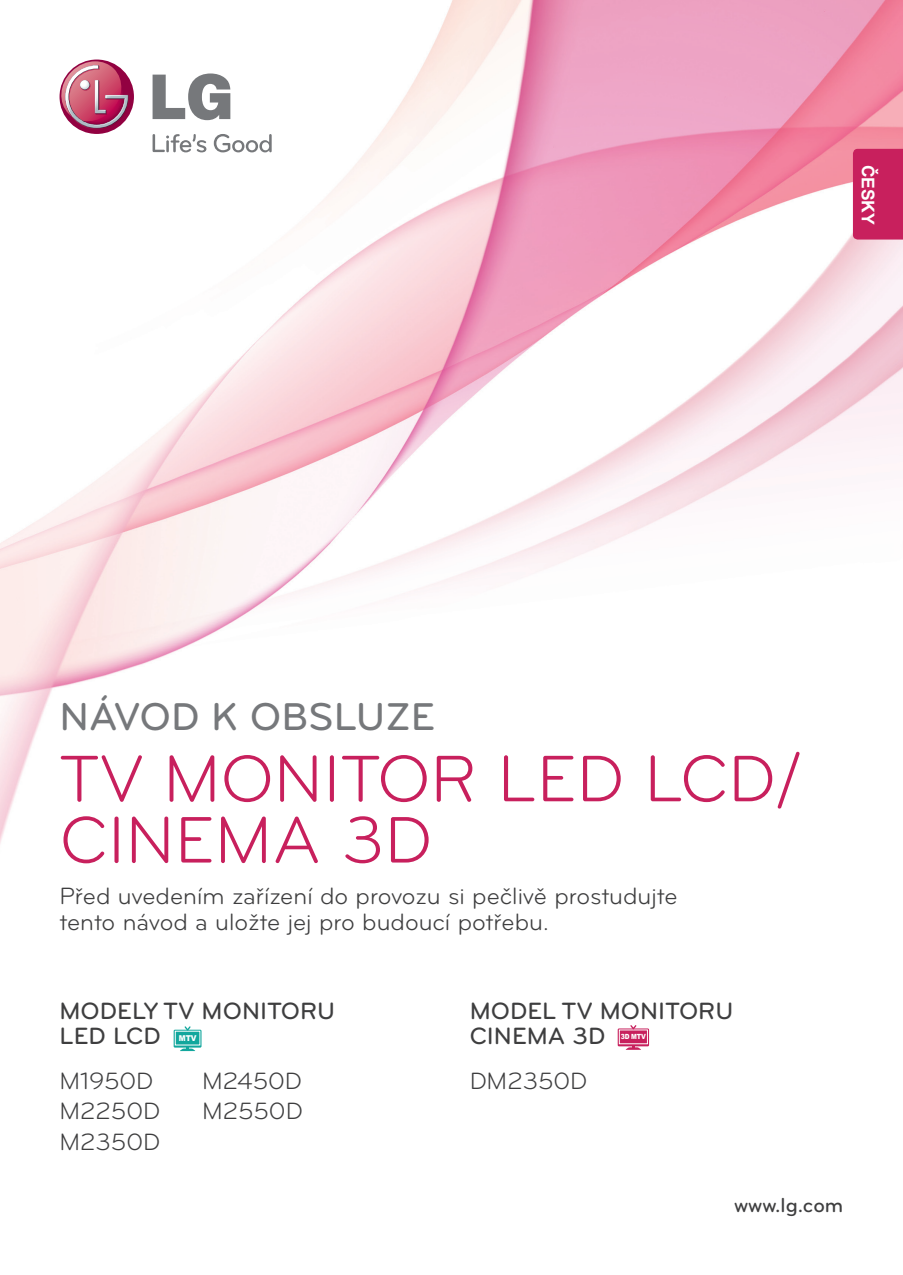
<style>
.page{position:relative;width:903px;height:1275px;background:#fff}
.page>*{position:absolute;margin:0;border:0;box-sizing:border-box;transform-origin:0 0}
.t1{font:68.25px/61.2px "Bryant LG";color:#c8205d}
.t2{font:500 40.25px "Bryant LG";color:#76787b}
.t3{font:24.5px/26.2px "Bryant LG";color:#3e3e3f}
.t4{font:500 24.5px/24.5px "Bryant LG";color:#3e3e3f}
.t5{font:500 21px "Bryant LG";color:#3e3e3f}
.t6{font:700 17.5px "Arial";color:#fff}
.t7{font:900 8.05px "Arial";color:#fff;scale:.91 1}
.t8{font:900 7.17px "Arial";color:#fff;scale:.86 1}
</style>
<div class="page">
<img style="left:0;top:0;width:903px;height:1052px">
<svg style="left:60px;top:60px;width:74px;height:74px"></svg>
<svg style="left:58px;top:61px;width:72px;height:69px"></svg>
<svg style="left:153px;top:73px;width:77px;height:47px"></svg>
<svg style="left:153px;top:134px;width:53px;height:18px"></svg>
<svg style="left:214px;top:134px;width:58px;height:18px"></svg>
<div style="left:853px;top:149px;width:50px;height:91px;background:#c8205d"></div>
<svg style="left:174px;top:1030px;width:27px;height:18px"></svg>
<svg style="left:183px;top:1026px;width:9px;height:6px"></svg>
<svg style="left:180px;top:1048px;width:15px;height:3px"></svg>
<svg style="left:618px;top:1028px;width:31px;height:18px"></svg>
<div style="left:619px;top:1030px;width:29px;height:14px;border:1px solid #fff"></div>
<svg style="left:629px;top:1025px;width:9px;height:6px"></svg>
<svg style="left:625px;top:1046px;width:16px;height:4px"></svg>
<p class="t6" style="left:879px;top:165px;width:62px;rotate:90deg">ČESKY</p>
<p class="t2" style="left:60px;top:692px;width:377px">NÁVOD K OBSLUZE</p>
<p class="t1" style="left:60px;top:749px;width:746px">TV MONITOR LED LCD/<br>CINEMA 3D</p>
<p class="t3" style="left:60px;top:883px;width:619px">Před uvedením zařízení do provozu si pečlivě prostudujte tento návod a uložte jej pro budoucí potřebu.</p>
<p class="t4" style="left:60px;top:999px;width:277px">MODELY TV MONITORU<br>LED LCD</p>
<p class="t4" style="left:470px;top:999px;width:265px">MODEL TV MONITORU<br>CINEMA 3D</p>
<p class="t7" style="left:179px;top:1032px;width:21px">MTV</p>
<p class="t8" style="left:621px;top:1031px;width:31px">3D MTV</p>
<p class="t3" style="left:60px;top:1068px;width:95px">M1950D</p>
<p class="t3" style="left:60px;top:1098px;width:102px">M2250D</p>
<p class="t3" style="left:60px;top:1129px;width:102px">M2350D</p>
<p class="t3" style="left:202px;top:1068px;width:101px">M2450D</p>
<p class="t3" style="left:202px;top:1098px;width:102px">M2550D</p>
<p class="t3" style="left:470px;top:1068px;width:119px">DM2350D</p>
<p class="t5" style="left:734px;top:1192px;width:111px">www.lg.com</p>
</div>
